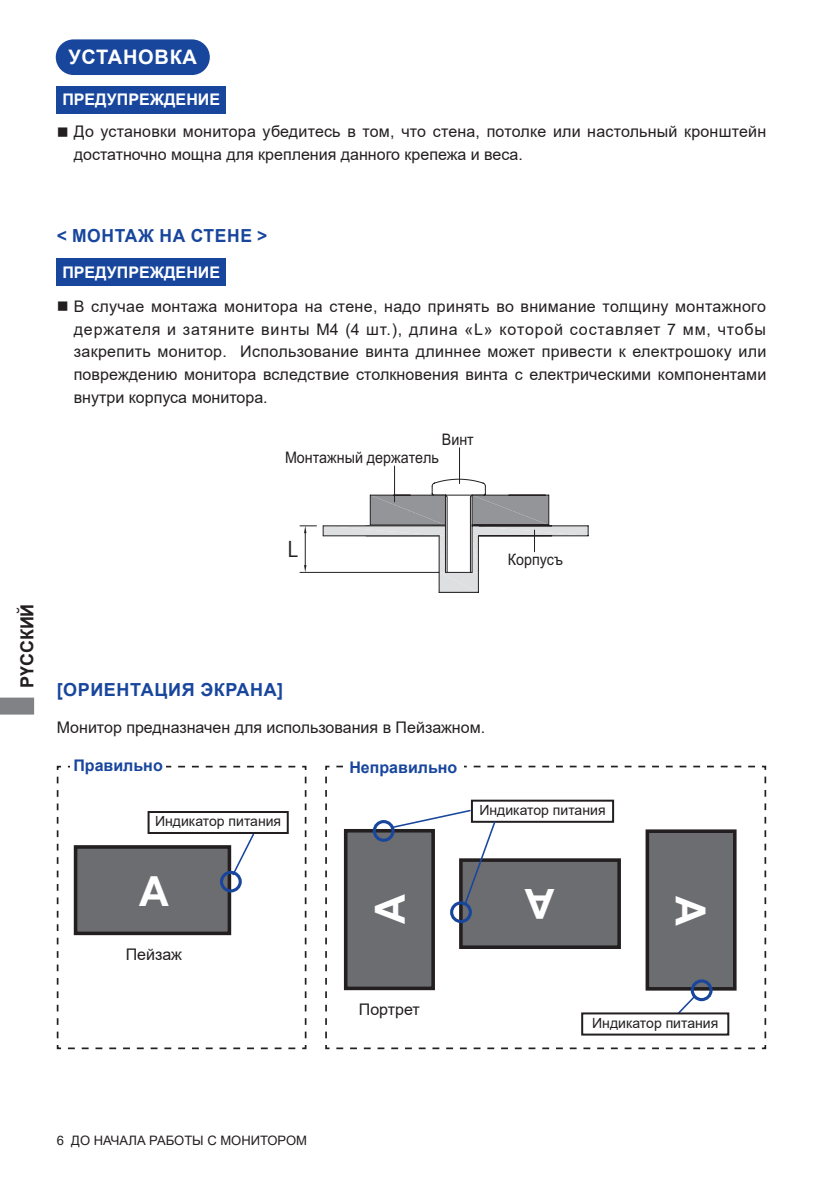
<style>
.page{position:relative;width:840px;height:1191px;background:#fff}
.page>*{position:absolute;margin:0;border:0;box-sizing:border-box;transform-origin:0 0}
.t1{font:700 41.4px "Arial";color:#fff}
.t2{font:21.2px "Koz Go Pro Regular 90 msp RKSJ H";color:#231f20}
.t3{font:700 20px "Arial";letter-spacing:.035em;color:#fff}
.t4{font:700 18px "Arial";letter-spacing:.035em;color:#18469d}
.t5{font:700 18px "Arial";color:#231f20}
.t6{font:16px/22.6px "Arial";color:#231f20;text-align:justify}
.t7{font:700 16px "Arial";color:#fff}
.t8{font:700 16px "Arial";color:#18469d}
.t9{font:15.8px "Arial";color:#231f20;scale:.9 1}
.t10{font:14px "Arial";color:#231f20}
.t11{font:13px "Arial";color:#231f20}
</style>
<div class="page">
<svg style="left:0;top:697px;width:34px;height:17px"></svg>
<div style="left:57px;top:40px;width:152px;height:34px;background:#18469d;border-radius:17px"></div>
<div style="left:56px;top:39px;width:154px;height:36px;border:2px solid #18469d;border-radius:17px"></div>
<svg style="left:299px;top:447px;width:289px;height:126px"></svg>
<svg style="left:304px;top:526px;width:2px;height:7px"></svg>
<svg style="left:304px;top:565px;width:2px;height:7px"></svg>
<svg style="left:323px;top:478px;width:264px;height:115px"></svg>
<svg style="left:56px;top:765px;width:251px;height:285px"></svg>
<svg style="left:231px;top:834px;width:24px;height:42px"></svg>
<div style="left:75px;top:847px;width:154px;height:86px;background:#6c6d70"></div>
<div style="left:74px;top:845px;width:157px;height:90px;border:4px solid #231f20"></div>
<div style="left:70px;top:757px;width:96px;height:23px;background:#fff"></div>
<div style="left:220px;top:871px;width:22px;height:21px;border:3px solid #18469d;border-radius:50%"></div>
<div style="left:147px;top:811px;width:141px;height:23px;border:2px solid #231f20"></div>
<svg style="left:325px;top:765px;width:441px;height:285px"></svg>
<div style="left:460px;top:860px;width:158px;height:87px;background:#6c6d70"></div>
<div style="left:459px;top:858px;width:161px;height:91px;border:4px solid #231f20"></div>
<div style="left:345px;top:830px;width:88px;height:158px;background:#6c6d70"></div>
<div style="left:344px;top:829px;width:90px;height:161px;border:4px solid #231f20"></div>
<div style="left:343px;top:759px;width:121px;height:19px;background:#fff"></div>
<div style="left:647px;top:831px;width:87px;height:157px;background:#6c6d70"></div>
<div style="left:645px;top:829px;width:91px;height:161px;border:4px solid #231f20"></div>
<div style="left:372px;top:820px;width:22px;height:21px;border:3px solid #18469d;border-radius:50%"></div>
<div style="left:470px;top:799px;width:143px;height:24px;border:2px solid #231f20"></div>
<div style="left:450px;top:901px;width:21px;height:22px;border:3px solid #18469d;border-radius:50%"></div>
<svg style="left:390px;top:808px;width:106px;height:97px"></svg>
<div style="left:690px;top:979px;width:22px;height:22px;border:3px solid #18469d;border-radius:50%"></div>
<svg style="left:676px;top:995px;width:19px;height:17px"></svg>
<div style="left:581px;top:1012px;width:148px;height:23px;border:2px solid #231f20"></div>
<div style="left:57px;top:86px;width:169px;height:27px;background:#18469d"></div>
<div style="left:57px;top:258px;width:169px;height:27px;background:#18469d"></div>
<p class="t3" style="left:68px;top:43px;width:130px">УСТАНОВКА</p>
<p class="t7" style="left:62px;top:88px;width:159px">ПРЕДУПРЕЖДЕНИЕ</p>
<p class="t6" style="left:74px;top:120px;width:693px;text-indent:-17px">■ До установки монитора убедитесь в том, что стена, потолке или настольный кронштейн достатночно мощна для крепления данного крепежа и веса.</p>
<p class="t4" style="left:57px;top:223px;width:212px">&lt; МОНТАЖ НА СТЕНЕ &gt;</p>
<p class="t7" style="left:62px;top:261px;width:159px">ПРЕДУПРЕЖДЕНИЕ</p>
<p class="t6" style="left:74px;top:295px;width:693px;text-indent:-17px">■ В случае монтажа монитора на стене, надо принять во внимание толщину монтажного держателя и затяните винты M4 (4 шт.), длина «L» которой составляет 7 мм, чтобы закрепить монитор. Использование винта длиннее может привести к електрошоку или повреждению монитора вследствие столкновения винта с електрическими компонентами внутри корпуса монитора.</p>
<p class="t9" style="left:441px;top:429px;width:37px">Винт</p>
<p class="t9" style="left:285px;top:447px;width:172px">Монтажный держатель</p>
<p class="t5" style="left:14px;top:688px;width:86px;rotate:-90deg">РҮССКИЙ</p>
<h2 class="t2" style="left:287px;top:535px;width:12px">L</h2>
<p class="t9" style="left:507px;top:549px;width:63px">Корпусъ</p>
<p class="t4" style="left:57px;top:677px;width:228px">[ОРИЕНТАЦИЯ ЭКРАНА]</p>
<p class="t6" style="left:57px;top:716px;width:429px">Монитор предназначен для использования в Пейзажном.</p>
<p class="t8" style="left:73px;top:754px;width:91px">Правильно</p>
<p class="t8" style="left:349px;top:756px;width:109px">Неправильно</p>
<p class="t10" style="left:155px;top:812px;width:127px">Индикатор питания</p>
<p class="t6" style="left:126px;top:943px;width:58px">Пейзаж</p>
<h1 class="t1" style="left:361px;top:923px;width:31px;rotate:-90deg">A</h1>
<p class="t6" style="left:358px;top:997px;width:62px">Портрет</p>
<p class="t10" style="left:479px;top:800px;width:127px">Индикатор питания</p>
<h1 class="t1" style="left:554px;top:932px;width:31px;rotate:-180deg">A</h1>
<h1 class="t1" style="left:719px;top:896px;width:31px;rotate:90deg">A</h1>
<p class="t10" style="left:592px;top:1013px;width:127px">Индикатор питания</p>
<p class="t11" style="left:57px;top:1131px;width:251px">6 ДО НАЧАЛА РАБОТЫ С МОНИТОРОМ</p>
</div>
